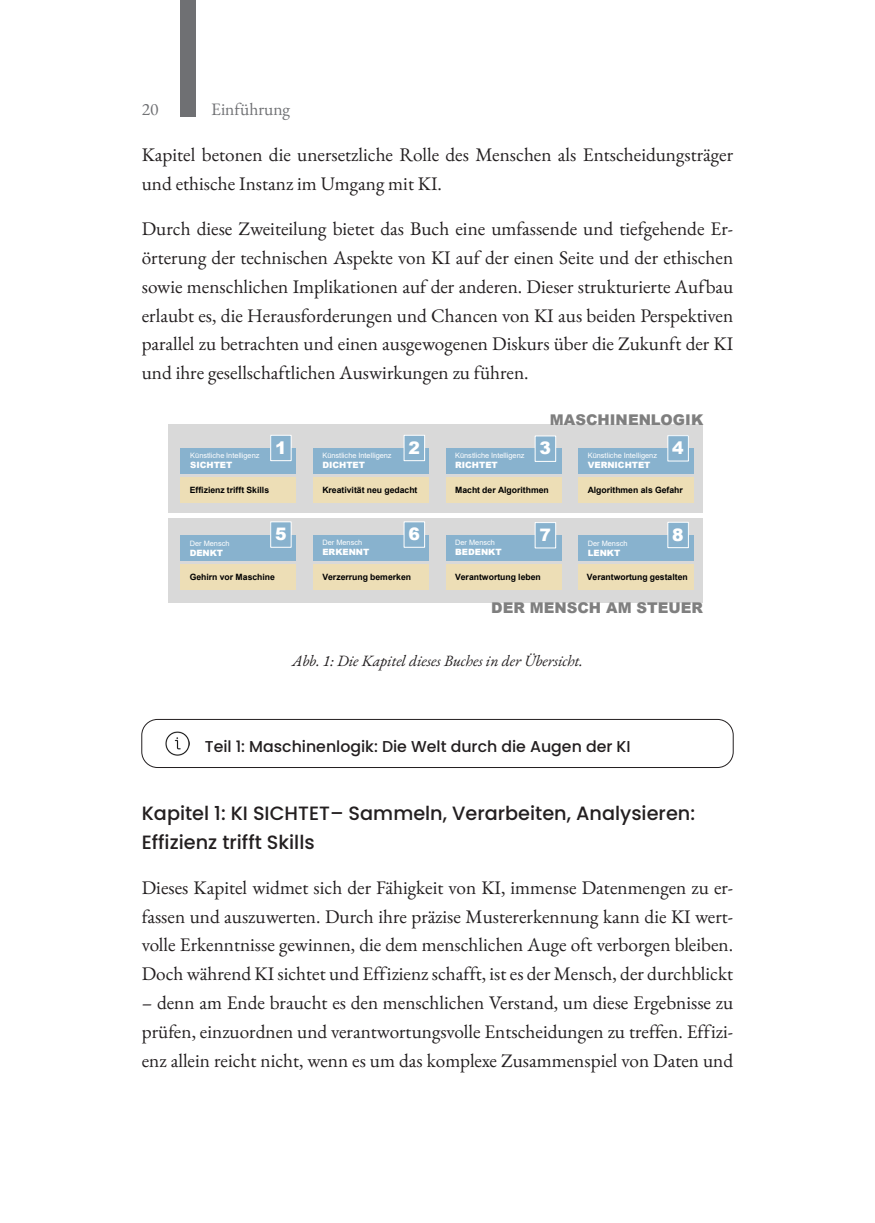
<style>
.page{position:relative;width:875px;height:1223px;background:#fff}
.page>*{position:absolute;margin:0;border:0;box-sizing:border-box;transform-origin:0 0}
.t1{font:19.25px/28.9px "EB Garamond";color:#231f20;text-align:justify}
.H3_No_list{font:500 19.25px/28.9px "Poppins";color:#231f20}
.t2{font:17.5px "EB Garamond";color:#6f7073}
.t3{font:900 17.15px "Arial";color:#fff}
.Highlight_Head{font:500 15.75px "Poppins";color:#231f20}
.t4{font:italic 15.75px "EB Garamond";color:#231f20}
.t5{font:900 14.7px "Arial";color:#7f7f7f}
.t6{font:700 8.58px "Arial";color:#000}
.t7{font:900 8.58px "Arial";letter-spacing:-.005em;color:#fff}
.t8{font:7.35px "Arial";color:#fff}
</style>
<div class="page">
<div style="left:180px;top:0;width:16px;height:117px;background:#6f7073"></div>
<div style="left:141px;top:718px;width:592px;height:49px;border:1px solid #231f20;border-radius:16px"></div>
<div style="left:168px;top:517px;width:535px;height:85px;background:#d9d9d9"></div>
<div style="left:168px;top:425px;width:535px;height:87px;background:#d9d9d9"></div>
<div style="left:180px;top:448px;width:116px;height:25px;background:#88b2ce"></div>
<div style="left:180px;top:476px;width:116px;height:26px;background:#eddeb6"></div>
<div style="left:313px;top:448px;width:116px;height:25px;background:#88b2ce"></div>
<div style="left:313px;top:476px;width:116px;height:26px;background:#eddeb6"></div>
<div style="left:446px;top:448px;width:116px;height:25px;background:#88b2ce"></div>
<div style="left:446px;top:476px;width:116px;height:26px;background:#eddeb6"></div>
<div style="left:578px;top:448px;width:116px;height:25px;background:#88b2ce"></div>
<div style="left:578px;top:476px;width:116px;height:26px;background:#eddeb6"></div>
<div style="left:180px;top:535px;width:116px;height:25px;background:#88b2ce"></div>
<div style="left:180px;top:564px;width:116px;height:25px;background:#eddeb6"></div>
<div style="left:313px;top:535px;width:116px;height:25px;background:#88b2ce"></div>
<div style="left:313px;top:564px;width:116px;height:25px;background:#eddeb6"></div>
<div style="left:446px;top:535px;width:116px;height:25px;background:#88b2ce"></div>
<div style="left:446px;top:564px;width:116px;height:25px;background:#eddeb6"></div>
<div style="left:578px;top:535px;width:116px;height:25px;background:#88b2ce"></div>
<div style="left:578px;top:564px;width:116px;height:25px;background:#eddeb6"></div>
<div style="left:271px;top:435px;width:20px;height:25px;background:#88b2ce"></div>
<div style="left:270px;top:434px;width:22px;height:27px;border:1px solid #fff"></div>
<div style="left:404px;top:435px;width:21px;height:25px;background:#88b2ce"></div>
<div style="left:404px;top:434px;width:21px;height:27px;border:1px solid #fff"></div>
<div style="left:535px;top:436px;width:21px;height:25px;background:#88b2ce"></div>
<div style="left:535px;top:435px;width:21px;height:27px;border:1px solid #fff"></div>
<div style="left:668px;top:435px;width:20px;height:26px;background:#88b2ce"></div>
<div style="left:667px;top:435px;width:22px;height:26px;border:1px solid #fff"></div>
<div style="left:271px;top:521px;width:20px;height:26px;background:#88b2ce"></div>
<div style="left:270px;top:521px;width:22px;height:26px;border:1px solid #fff"></div>
<div style="left:404px;top:521px;width:21px;height:26px;background:#88b2ce"></div>
<div style="left:404px;top:521px;width:21px;height:26px;border:1px solid #fff"></div>
<div style="left:535px;top:522px;width:21px;height:26px;background:#88b2ce"></div>
<div style="left:535px;top:522px;width:21px;height:26px;border:1px solid #fff"></div>
<div style="left:668px;top:522px;width:20px;height:25px;background:#88b2ce"></div>
<div style="left:667px;top:521px;width:22px;height:27px;border:1px solid #fff"></div>
<img style="left:165px;top:731px;width:25px;height:24px">
<p class="t2" style="left:142px;top:97px;width:18px">20</p>
<p class="t2" style="left:211px;top:97px;width:81px">Einführung</p>
<p class="t1" style="left:142px;top:140px;width:593px">Kapitel betonen die unersetzliche Rolle des Menschen als Entscheidungsträger und ethische Instanz im Umgang mit KI.</p>
<p class="t1" style="left:142px;top:214px;width:593px">Durch diese Zweiteilung bietet das Buch eine umfassende und tiefgehende Er&shy;örterung der technischen Aspekte von KI auf der einen Seite und der ethischen sowie menschlichen Implikationen auf der anderen. Dieser strukturierte Aufbau erlaubt es, die Herausforderungen und Chancen von KI aus beiden Perspektiven parallel zu betrachten und einen ausgewogenen Diskurs über die Zukunft der KI und ihre gesellschaftlichen Auswirkungen zu führen.</p>
<p class="t5" style="left:550px;top:409px;width:155px">MASCHINENLOGIK</p>
<p class="t3" style="left:275px;top:435px;width:13px">1</p>
<p class="t3" style="left:408px;top:435px;width:13px">2</p>
<p class="t3" style="left:539px;top:435px;width:13px">3</p>
<p class="t3" style="left:672px;top:435px;width:13px">4</p>
<p class="t8" style="left:190px;top:450px;width:71px">Künstliche Intelligenz</p>
<p class="t7" style="left:190px;top:458px;width:44px">SICHTET</p>
<p class="t6" style="left:190px;top:483px;width:81px">Effizienz trifft Skills</p>
<p class="t8" style="left:322px;top:450px;width:71px">Künstliche Intelligenz</p>
<p class="t7" style="left:322px;top:458px;width:44px">DICHTET</p>
<p class="t6" style="left:322px;top:483px;width:97px">Kreativität neu gedacht</p>
<p class="t8" style="left:455px;top:450px;width:71px">Künstliche Intelligenz</p>
<p class="t7" style="left:455px;top:458px;width:44px">RICHTET</p>
<p class="t6" style="left:455px;top:483px;width:95px">Macht der Algorithmen</p>
<p class="t8" style="left:588px;top:450px;width:71px">Künstliche Intelligenz</p>
<p class="t7" style="left:588px;top:458px;width:64px">VERNICHTET</p>
<p class="t6" style="left:588px;top:483px;width:97px">Algorithmen als Gefahr</p>
<p class="t3" style="left:275px;top:521px;width:13px">5</p>
<p class="t3" style="left:408px;top:521px;width:13px">6</p>
<p class="t3" style="left:539px;top:522px;width:13px">7</p>
<p class="t3" style="left:672px;top:522px;width:13px">8</p>
<p class="t8" style="left:455px;top:537px;width:41px">Der Mensch</p>
<p class="t7" style="left:455px;top:545px;width:48px">BEDENKT</p>
<p class="t6" style="left:455px;top:570px;width:87px">Verantwortung leben</p>
<p class="t8" style="left:322px;top:537px;width:41px">Der Mensch</p>
<p class="t7" style="left:322px;top:545px;width:48px">ERKENNT</p>
<p class="t6" style="left:322px;top:570px;width:90px">Verzerrung bemerken</p>
<p class="t8" style="left:190px;top:538px;width:41px">Der Mensch</p>
<p class="t7" style="left:190px;top:546px;width:35px">DENKT</p>
<p class="t8" style="left:588px;top:538px;width:41px">Der Mensch</p>
<p class="t7" style="left:588px;top:546px;width:34px">LENKT</p>
<p class="t6" style="left:587px;top:570px;width:102px">Verantwortung gestalten</p>
<p class="t6" style="left:190px;top:570px;width:87px">Gehirn vor Maschine</p>
<p class="t5" style="left:491px;top:596px;width:213px">DER MENSCH AM STEUER</p>
<p class="t4" style="left:292px;top:650px;width:292px">Abb. 1: Die Kapitel dieses Buches in der Übersicht.</p>
<p class="Highlight_Head" style="left:205px;top:737px;width:427px">Teil 1: Maschinenlogik: Die Welt durch die Augen der KI</p>
<p class="H3_No_list" style="left:142px;top:798px;width:555px">Kapitel 1: KI SICHTET– Sammeln, Verarbeiten, Analysieren:<br>Effizienz trifft Skills</p>
<p class="t1" style="left:142px;top:872px;width:593px">Dieses Kapitel widmet sich der Fähigkeit von KI, immense Datenmengen zu er&shy;fassen und auszuwerten. Durch ihre präzise Mustererkennung kann die KI wert&shy;volle Erkenntnisse gewinnen, die dem menschlichen Auge oft verborgen bleiben.<br>Doch während KI sichtet und Effizienz schafft, ist es der Mensch, der durchblickt</p>
<p class="t1" style="left:142px;top:988px;width:593px">– denn am Ende braucht es den menschlichen Verstand, um diese Ergebnisse zu prüfen, einzuordnen und verantwortungsvolle Entscheidungen zu treffen. Effizi&shy;enz allein reicht nicht, wenn es um das komplexe Zusammenspiel von Daten und</p>
</div>
